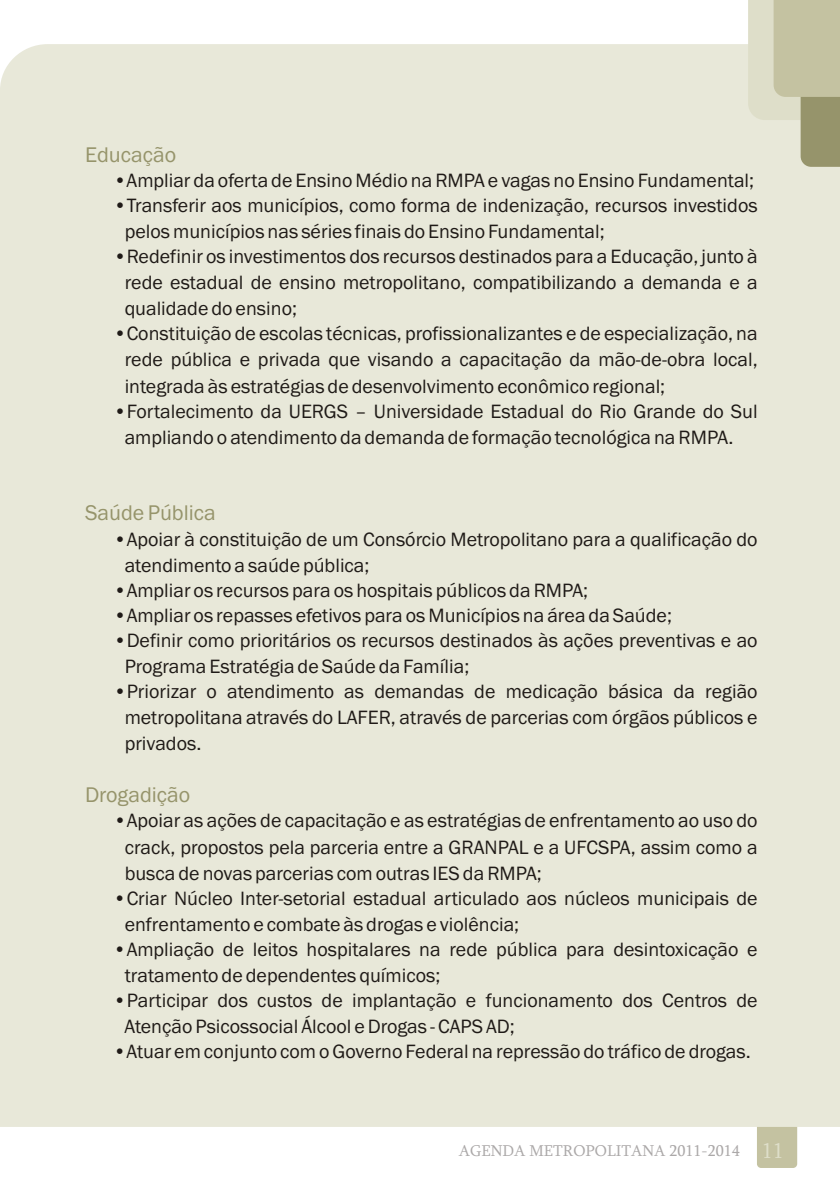
<style>
.page{position:relative;width:840px;height:1191px;background:#fff}
.page>*{position:absolute;margin:0;border:0;box-sizing:border-box;transform-origin:0 0}
.t1{font:22px "Franklin Gothic";color:#96946b}
.t2{font:20px/26px "Franklin Gothic";color:#1f1a17}
.t3{font:16px "Sylfaen";color:#aba8a8}
.s1{font-size:22px;color:#dedec9}
</style>
<div class="page">
<div style="left:756px;top:1121px;width:40px;height:47px;background:#c4c2a1;border-radius:4px"></div>
<div style="left:0;top:44px;width:839px;height:1082px;background:#e8e8d9"></div>
<svg style="left:747px;top:0;width:92px;height:167px;background:#c8c7ab"></svg>
<p class="t1" style="left:85px;top:146px;width:93px">Educação</p>
<p class="t2" style="left:113px;top:169px;width:642px">•Ampliar da oferta de Ensino Médio na RMPA e vagas no Ensino Fundamental;</p>
<p class="t2" style="left:125px;top:194px;width:634px;text-indent:-11px">•Transferir aos municípios, como forma de indenização, recursos investidos pelos municípios nas séries finais do Ensino Fundamental;</p>
<p class="t2" style="left:125px;top:245px;width:634px;text-align:justify;text-indent:-11px">•Redefinir os investimentos dos recursos destinados para a Educação, junto à rede estadual de ensino metropolitano, compatibilizando a demanda e a qualidade do ensino;</p>
<p class="t2" style="left:125px;top:322px;width:634px;text-align:justify;text-indent:-11px">•Constituição de escolas técnicas, profissionalizantes e de especialização, na rede pública e privada que visando a capacitação da mão-de-obra local, integrada às estratégias de desenvolvimento econômico regional;</p>
<p class="t2" style="left:125px;top:399px;width:634px;text-indent:-11px">•Fortalecimento da UERGS – Universidade Estadual do Rio Grande do Sul ampliando o atendimento da demanda de formação tecnológica na RMPA.</p>
<p class="t1" style="left:85px;top:505px;width:132px">Saúde Pública</p>
<p class="t2" style="left:125px;top:528px;width:634px;text-indent:-11px">•Apoiar à constituição de um Consórcio Metropolitano para a qualificação do atendimento a saúde pública;</p>
<p class="t2" style="left:113px;top:579px;width:476px">•Ampliar os recursos para os hospitais públicos da RMPA;</p>
<p class="t2" style="left:113px;top:604px;width:560px">•Ampliar os repasses efetivos para os Municípios na área da Saúde;</p>
<p class="t2" style="left:125px;top:629px;width:634px;text-indent:-11px">•Definir como prioritários os recursos destinados às ações preventivas e ao<br>Programa Estratégia de Saúde da Família;</p>
<p class="t2" style="left:125px;top:680px;width:634px;text-align:justify;text-indent:-11px">•Priorizar o atendimento as demandas de medicação básica da região metropolitana através do LAFER, através de parcerias com órgãos públicos e privados.</p>
<p class="t1" style="left:85px;top:786px;width:107px">Drogadição</p>
<p class="t2" style="left:125px;top:809px;width:634px;text-align:justify;text-indent:-11px">•Apoiar as ações de capacitação e as estratégias de enfrentamento ao uso do crack, propostos pela parceria entre a GRANPAL e a UFCSPA, assim como a busca de novas parcerias com outras IES da RMPA;</p>
<p class="t2" style="left:125px;top:886px;width:634px;text-indent:-11px">•Criar Núcleo Inter-setorial estadual articulado aos núcleos municipais de enfrentamento e combate às drogas e violência;</p>
<p class="t2" style="left:125px;top:937px;width:634px;text-indent:-11px">•Ampliação de leitos hospitalares na rede pública para desintoxicação e tratamento de dependentes químicos;</p>
<p class="t2" style="left:125px;top:988px;width:634px;text-indent:-11px">•Participar dos custos de implantação e funcionamento dos Centros de<br>Atenção Psicossocial Álcool e Drogas - CAPS AD;</p>
<p class="t2" style="left:113px;top:1039px;width:638px">•Atuar em conjunto com o Governo Federal na repressão do tráfico de drogas.</p>
<p class="t3" style="left:458px;top:1144px;width:326px">AGENDA METROPOLITANA 2011-2014 <span class="s1">11</span></p>
</div>
